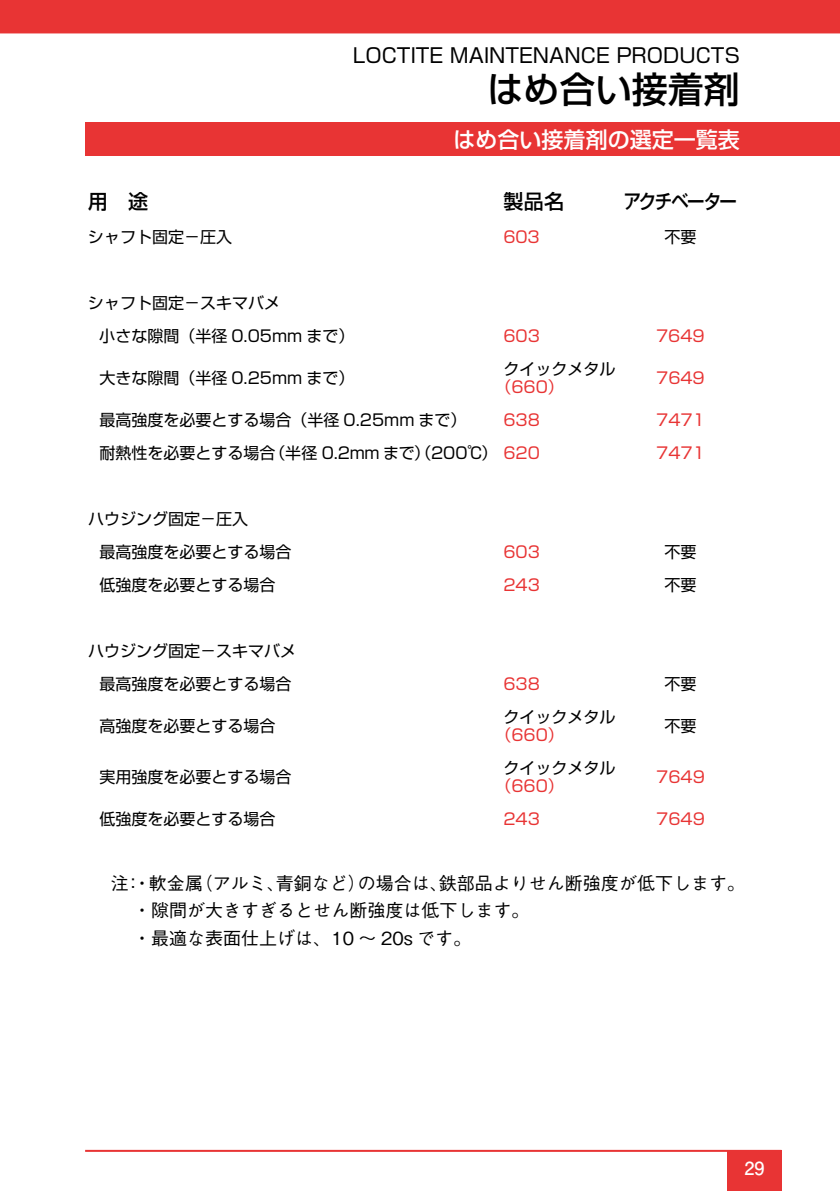
<style>
.page{position:relative;width:840px;height:1191px;background:#fff}
.page>*{position:absolute;margin:0;border:0;box-sizing:border-box;transform-origin:0 0}
.t1{font:500 36px "Shin Go Pro";color:#000}
.t2{font:500 22px "Shin Go Pro";color:#fff}
.t3{font:20px "Shin Go Pro";color:#000}
.t4{font:500 20px "Shin Go Pro";letter-spacing:-.09em;color:#000;scale:.87 1}
.t5{font:500 20px "Shin Go Pro";letter-spacing:-.07em;color:#000}
.t6{font:500 18px/27.2px "Gothic BBB Pro";color:#000}
.t7{font:700 18px "Futo Go B101 Pro";color:#fff}
.t8{font:16px/33px "Shin Go Pro";color:#000}
.t9{font:16px "Shin Go Pro";color:#e83434}
.s1{color:#e83434}
</style>
<div class="page">
<div style="left:0;top:0;width:839px;height:34px;background:#e83434"></div>
<div style="left:85px;top:122px;width:754px;height:34px;background:#e83434"></div>
<div style="left:727px;top:1150px;width:54px;height:41px;background:#e83434"></div>
<hr style="left:85px;top:1149px;width:696px;height:2px;background:#e83434">
<p class="t3" style="left:352px;top:39px;width:388px">LOCTITE MAINTENANCE PRODUCTS</p>
<h1 class="t1" style="left:487px;top:60px;width:253px">はめ合い接着剤</h1>
<h2 class="t2" style="left:453px;top:121px;width:287px">はめ合い接着剤の選定一覧表</h2>
<p class="t5" style="left:88px;top:185px;width:61px">用　途</p>
<p class="t5" style="left:503px;top:185px;width:62px">製品名</p>
<p class="t4" style="left:623px;top:185px;width:131px">アクチベーター</p>
<p class="t8" style="left:88px;top:218px;width:145px">シャフト固定−圧入</p>
<p class="t9" style="left:503px;top:223px;width:38px">603</p>
<p class="t8" style="left:664px;top:218px;width:33px">不要</p>
<p class="t8" style="left:99px;top:284px;width:256px;text-indent:-11px">シャフト固定−スキマバメ<br>小さな隙間（半径 0.05mm まで）</p>
<p class="t8" style="left:99px;top:359px;width:256px">大きな隙間（半径 0.25mm まで）</p>
<p class="t9" style="left:503px;top:323px;width:38px">603</p>
<p class="t9" style="left:655px;top:323px;width:50px">7649</p>
<p class="t8" style="left:503px;top:350px;width:114px">クイックメタル</p>
<p class="t9" style="left:495px;top:374px;width:70px">（660）</p>
<p class="t9" style="left:655px;top:365px;width:50px">7649</p>
<p class="t8" style="left:99px;top:401px;width:368px">最高強度を必要とする場合（半径 0.25mm まで）</p>
<p class="t9" style="left:503px;top:407px;width:38px">638</p>
<p class="t9" style="left:655px;top:407px;width:50px">7471</p>
<p class="t8" style="left:99px;top:434px;width:441px">耐熱性を必要とする場合（半径 0.2mm まで）（200℃） <span class="s1">620</span></p>
<p class="t9" style="left:655px;top:440px;width:50px">7471</p>
<p class="t8" style="left:99px;top:500px;width:194px;text-indent:-11px">ハウジング固定−圧入<br>最高強度を必要とする場合</p>
<p class="t9" style="left:503px;top:539px;width:38px">603</p>
<p class="t8" style="left:664px;top:533px;width:33px">不要</p>
<p class="t8" style="left:99px;top:566px;width:177px">低強度を必要とする場合</p>
<p class="t9" style="left:503px;top:572px;width:38px">243</p>
<p class="t8" style="left:664px;top:566px;width:33px">不要</p>
<p class="t8" style="left:88px;top:632px;width:209px;text-align:center">ハウジング固定−スキマバメ最高強度を必要とする場合</p>
<p class="t8" style="left:99px;top:707px;width:177px">高強度を必要とする場合</p>
<p class="t8" style="left:99px;top:758px;width:193px">実用強度を必要とする場合</p>
<p class="t9" style="left:503px;top:671px;width:38px">638</p>
<p class="t8" style="left:664px;top:665px;width:33px">不要</p>
<p class="t8" style="left:503px;top:698px;width:114px">クイックメタル</p>
<p class="t9" style="left:495px;top:722px;width:70px">（660）</p>
<p class="t8" style="left:503px;top:749px;width:114px">クイックメタル</p>
<p class="t9" style="left:495px;top:773px;width:70px">（660）</p>
<p class="t8" style="left:664px;top:707px;width:33px">不要</p>
<p class="t9" style="left:656px;top:764px;width:50px">7649</p>
<p class="t8" style="left:99px;top:800px;width:177px">低強度を必要とする場合</p>
<p class="t9" style="left:503px;top:806px;width:38px">243</p>
<p class="t9" style="left:656px;top:806px;width:50px">7649</p>
<p class="t6" style="left:133px;top:867px;width:613px;text-indent:-22px">注：・軟金属（アルミ、青銅など）の場合は、鉄部品よりせん断強度が低下します。・隙間が大きすぎるとせん断強度は低下します。<br>・最適な表面仕上げは、10 〜 20s です。</p>
<p class="t7" style="left:744px;top:1154px;width:22px">29</p>
</div>
